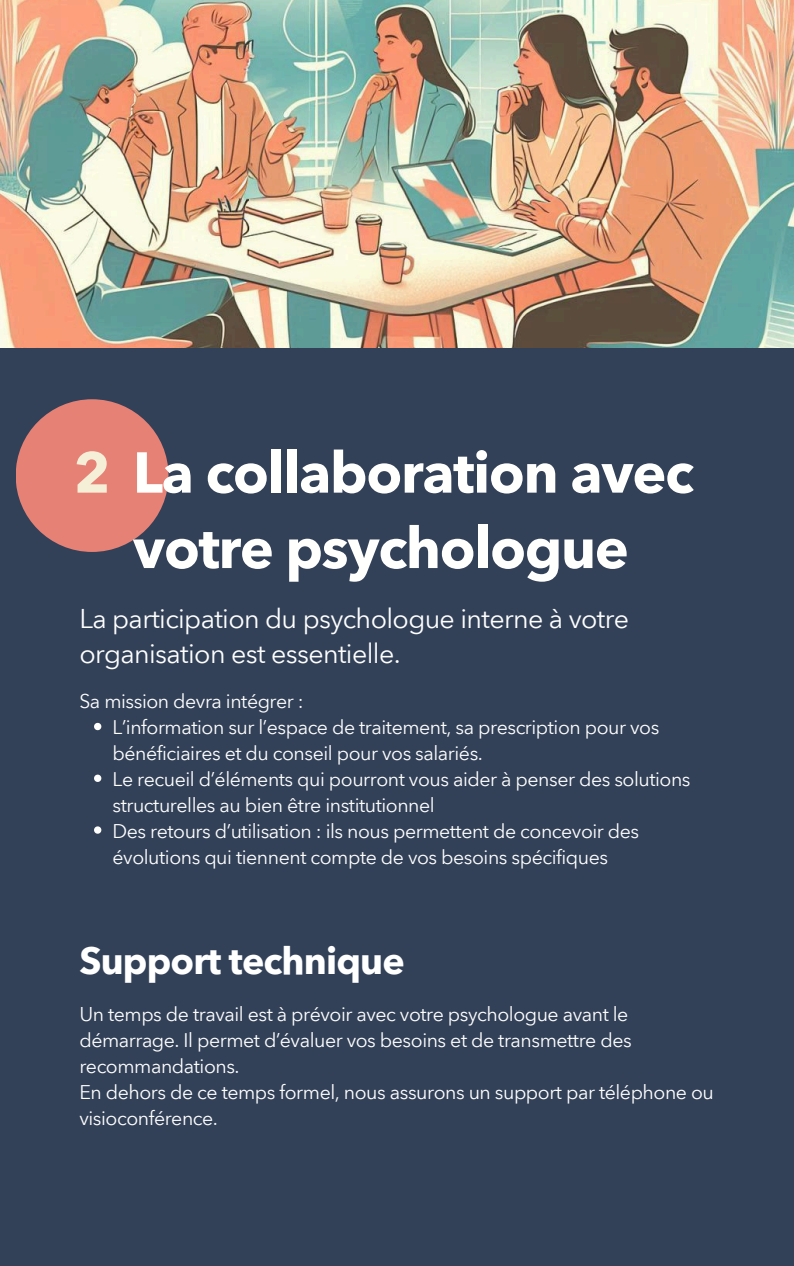
<style>
.page{position:relative;width:794px;height:1266px;background:#fff}
.page>*{position:absolute;margin:0;border:0;box-sizing:border-box;transform-origin:0 0}
.t1{font:700 57px/75.4px "Avenir Next Arabic";letter-spacing:-.025em;color:#fffffe;text-align:center}
.t2{font:700 37.5px "Avenir Next Arabic";letter-spacing:-.025em;color:#fff}
.t3{font:26.78px/35.4px "Avenir Next Arabic";letter-spacing:-.025em;color:#fff}
.t4{font:19.5px/25.9px "Avenir Next Arabic";letter-spacing:-.025em;color:#fff}
.s1{color:#f6efd7}
</style>
<div class="page">
<div style="left:0;top:0;width:793px;height:1266px;background:#324158"></div>
<div style="left:16px;top:399px;width:152px;height:153px;background:#e68176;border-radius:50%"></div>
<img style="left:0;top:0;width:793px;height:347px">
<svg style="left:94px;top:723px;width:7px;height:7px"></svg>
<svg style="left:94px;top:774px;width:7px;height:8px"></svg>
<svg style="left:94px;top:826px;width:7px;height:7px"></svg>
<p class="t1" style="left:74px;top:435px;width:621px"><span class="s1">2</span> La collaboration avec votre psychologue</p>
<h1 class="t3" style="left:79px;top:601px;width:551px">La participation du psychologue interne à votre organisation est essentielle.</h1>
<h3 class="t4" style="left:79px;top:688px;width:226px">Sa mission devra intégrer :</h3>
<p class="t4" style="left:112px;top:714px;width:548px">L’information sur l’espace de traitement, sa prescription pour vos bénéficiaires et du conseil pour vos salariés.</p>
<p class="t4" style="left:112px;top:766px;width:579px">Le recueil d’éléments qui pourront vous aider à penser des solutions structurelles au bien être institutionnel</p>
<p class="t4" style="left:112px;top:818px;width:528px">Des retours d’utilisation : ils nous permettent de concevoir des évolutions qui tiennent compte de vos besoins spécifiques</p>
<p class="t2" style="left:79px;top:939px;width:326px">Support technique</p>
<p class="t4" style="left:79px;top:1001px;width:553px">Un temps de travail est à prévoir avec votre psychologue avant le démarrage. Il permet d’évaluer vos besoins et de transmettre des recommandations.</p>
<h2 class="t4" style="left:79px;top:1079px;width:635px">En dehors de ce temps formel, nous assurons un support par téléphone ou visioconférence.</h2>
</div>
